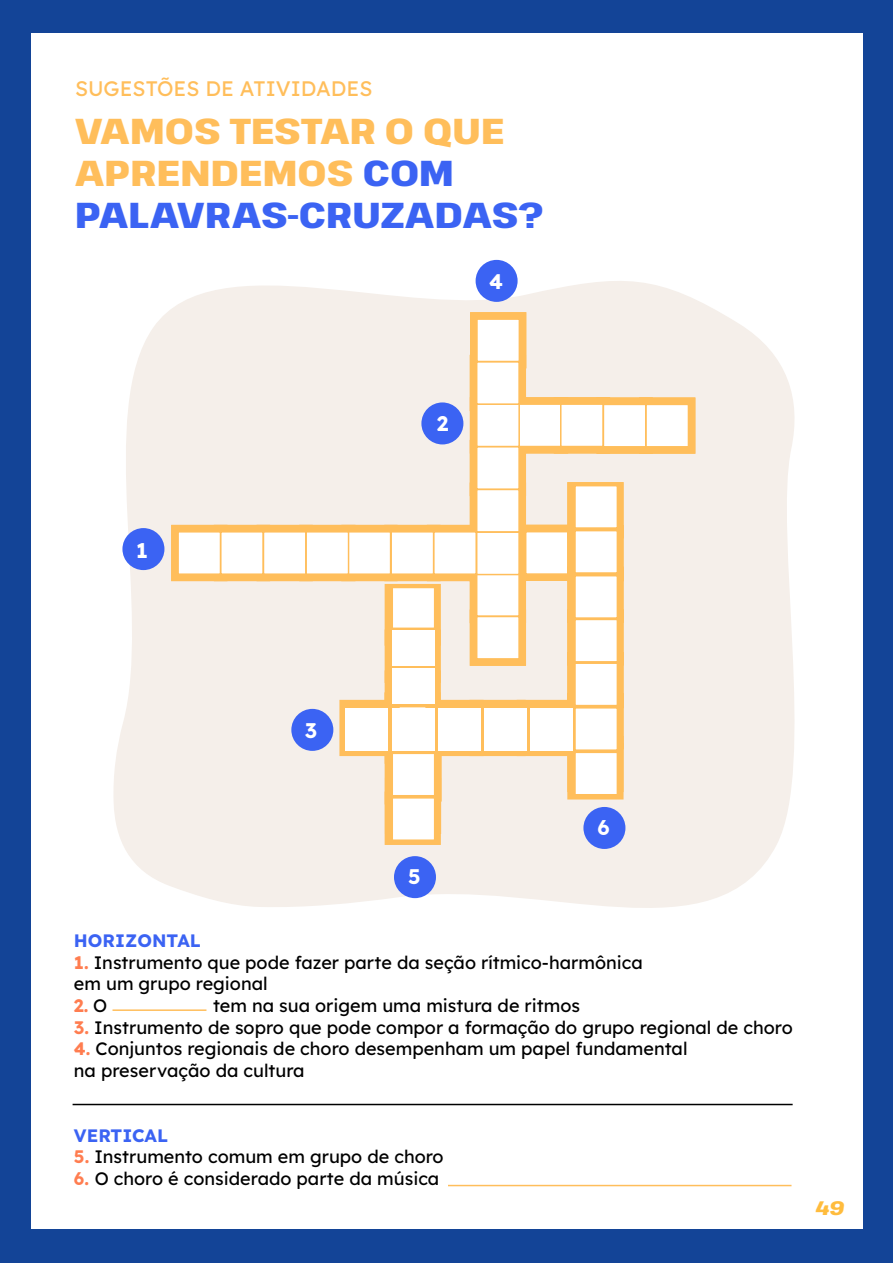
<style>
.page{position:relative;width:893px;height:1263px;background:#134497}
.page>*{position:absolute;margin:0;border:0;box-sizing:border-box;transform-origin:0 0}
.t1{font:800 36px/42px "Pathway Extreme 120 pt";letter-spacing:.005em;color:#ffbe5b}
.t2{font:21px "Lexend";color:#ffbe5b}
.t3{font:21px "Lexend";color:#fff}
.t4{font:italic 800 19.5px "Pathway Extreme 120 pt";color:#ffbc3d}
.t5{font:18px/21.6px "Lexend";color:#000}
.t6{font:18px "Lexend";color:#3b63f3}
.t7{font:18px "Lexend";color:#ff7d50}
.s1{color:#3b63f3}
.s2{color:#ff7d50}
.s3{color:#000}
</style>
<div class="page">
<div style="left:31px;top:34px;width:831px;height:1195px;background:#fff"></div>
<hr style="left:448px;top:1185px;width:343px;height:1px;background:#ffbe5b">
<hr style="left:73px;top:1104px;width:720px;height:1px;background:#000">
<hr style="left:112px;top:1009px;width:94px;height:2px;background:#ffbe5b">
<svg style="left:113px;top:259px;width:682px;height:649px;background:#f6f0ec"></svg>
<div style="left:512px;top:397px;width:56px;height:56px;background:#ffbe5b"></div>
<div style="left:554px;top:397px;width:56px;height:56px;background:#ffbe5b"></div>
<div style="left:596px;top:397px;width:57px;height:57px;background:#ffbe5b"></div>
<div style="left:639px;top:397px;width:56px;height:57px;background:#ffbe5b"></div>
<div style="left:470px;top:397px;width:56px;height:56px;background:#ffbe5b"></div>
<div style="left:470px;top:567px;width:56px;height:56px;background:#ffbe5b"></div>
<div style="left:470px;top:610px;width:56px;height:56px;background:#ffbe5b"></div>
<div style="left:470px;top:355px;width:56px;height:56px;background:#ffbe5b"></div>
<div style="left:470px;top:312px;width:56px;height:56px;background:#ffbe5b"></div>
<div style="left:470px;top:483px;width:56px;height:56px;background:#ffbe5b"></div>
<div style="left:470px;top:440px;width:56px;height:56px;background:#ffbe5b"></div>
<div style="left:171px;top:525px;width:56px;height:56px;background:#ffbe5b"></div>
<div style="left:341px;top:525px;width:56px;height:56px;background:#ffbe5b"></div>
<div style="left:384px;top:525px;width:56px;height:56px;background:#ffbe5b"></div>
<div style="left:427px;top:525px;width:56px;height:56px;background:#ffbe5b"></div>
<div style="left:512px;top:525px;width:57px;height:56px;background:#ffbe5b"></div>
<div style="left:214px;top:525px;width:56px;height:56px;background:#ffbe5b"></div>
<div style="left:257px;top:525px;width:56px;height:56px;background:#ffbe5b"></div>
<div style="left:299px;top:525px;width:56px;height:56px;background:#ffbe5b"></div>
<div style="left:421px;top:402px;width:42px;height:42px;background:#3b63f3;border-radius:50%"></div>
<div style="left:122px;top:528px;width:42px;height:42px;background:#3b63f3;border-radius:50%"></div>
<div style="left:518px;top:403px;width:44px;height:44px;background:#fff;border:2px solid #ffbe5b"></div>
<div style="left:560px;top:403px;width:44px;height:44px;background:#fff;border:2px solid #ffbe5b"></div>
<div style="left:603px;top:404px;width:44px;height:43px;background:#fff;border:2px solid #ffbe5b"></div>
<div style="left:645px;top:404px;width:44px;height:43px;background:#fff;border:2px solid #ffbe5b"></div>
<div style="left:476px;top:403px;width:44px;height:44px;background:#fff;border:2px solid #ffbe5b"></div>
<div style="left:476px;top:573px;width:44px;height:44px;background:#fff;border:2px solid #ffbe5b"></div>
<div style="left:476px;top:616px;width:44px;height:44px;background:#fff;border:2px solid #ffbe5b"></div>
<div style="left:476px;top:361px;width:44px;height:44px;background:#fff;border:2px solid #ffbe5b"></div>
<div style="left:476px;top:318px;width:44px;height:44px;background:#fff;border:2px solid #ffbe5b"></div>
<div style="left:476px;top:531px;width:44px;height:44px;background:#fff;border:2px solid #ffbe5b"></div>
<div style="left:476px;top:489px;width:44px;height:44px;background:#fff;border:2px solid #ffbe5b"></div>
<div style="left:476px;top:446px;width:44px;height:44px;background:#fff;border:2px solid #ffbe5b"></div>
<div style="left:177px;top:531px;width:44px;height:44px;background:#fff;border:2px solid #ffbe5b"></div>
<div style="left:347px;top:531px;width:44px;height:44px;background:#fff;border:2px solid #ffbe5b"></div>
<div style="left:390px;top:531px;width:44px;height:44px;background:#fff;border:2px solid #ffbe5b"></div>
<div style="left:433px;top:531px;width:44px;height:44px;background:#fff;border:2px solid #ffbe5b"></div>
<div style="left:525px;top:531px;width:44px;height:44px;background:#fff;border:2px solid #ffbe5b"></div>
<div style="left:220px;top:531px;width:44px;height:44px;background:#fff;border:2px solid #ffbe5b"></div>
<div style="left:263px;top:531px;width:44px;height:44px;background:#fff;border:2px solid #ffbe5b"></div>
<div style="left:305px;top:531px;width:44px;height:44px;background:#fff;border:2px solid #ffbe5b"></div>
<div style="left:476px;top:260px;width:42px;height:42px;background:#3b63f3;border-radius:50%"></div>
<svg style="left:567px;top:665px;width:56px;height:28px"></svg>
<div style="left:567px;top:693px;width:56px;height:56px;background:#ffbe5b"></div>
<div style="left:567px;top:609px;width:56px;height:56px;background:#ffbe5b"></div>
<div style="left:567px;top:567px;width:56px;height:56px;background:#ffbe5b"></div>
<div style="left:567px;top:525px;width:56px;height:56px;background:#ffbe5b"></div>
<div style="left:567px;top:743px;width:56px;height:56px;background:#ffbe5b"></div>
<div style="left:567px;top:482px;width:56px;height:56px;background:#ffbe5b"></div>
<div style="left:583px;top:807px;width:42px;height:42px;background:#3b63f3;border-radius:50%"></div>
<div style="left:574px;top:662px;width:44px;height:44px;background:#fff;border:2px solid #ffbe5b"></div>
<div style="left:574px;top:707px;width:44px;height:44px;background:#fff;border:2px solid #ffbe5b"></div>
<div style="left:574px;top:619px;width:44px;height:44px;background:#fff;border:2px solid #ffbe5b"></div>
<div style="left:574px;top:575px;width:44px;height:44px;background:#fff;border:2px solid #ffbe5b"></div>
<div style="left:574px;top:530px;width:44px;height:44px;background:#fff;border:2px solid #ffbe5b"></div>
<div style="left:574px;top:751px;width:44px;height:44px;background:#fff;border:2px solid #ffbe5b"></div>
<div style="left:574px;top:485px;width:44px;height:44px;background:#fff;border:2px solid #ffbe5b"></div>
<svg style="left:484px;top:700px;width:33px;height:56px"></svg>
<svg style="left:517px;top:700px;width:56px;height:56px"></svg>
<svg style="left:427px;top:700px;width:57px;height:56px"></svg>
<svg style="left:385px;top:683px;width:56px;height:9px"></svg>
<svg style="left:385px;top:646px;width:56px;height:37px"></svg>
<div style="left:385px;top:791px;width:56px;height:54px;background:#ffbe5b"></div>
<svg style="left:385px;top:749px;width:57px;height:52px"></svg>
<svg style="left:384px;top:692px;width:57px;height:57px"></svg>
<svg style="left:339px;top:700px;width:57px;height:56px"></svg>
<div style="left:394px;top:856px;width:42px;height:42px;background:#3b63f3;border-radius:50%"></div>
<div style="left:291px;top:709px;width:42px;height:42px;background:#3b63f3;border-radius:50%"></div>
<div style="left:484px;top:708px;width:42px;height:42px;background:#fff"></div>
<div style="left:530px;top:708px;width:42px;height:42px;background:#fff"></div>
<div style="left:439px;top:708px;width:42px;height:42px;background:#fff"></div>
<div style="left:391px;top:797px;width:44px;height:44px;background:#fff;border:2px solid #ffbe5b"></div>
<div style="left:391px;top:752px;width:44px;height:44px;background:#fff;border:2px solid #ffbe5b"></div>
<div style="left:392px;top:708px;width:43px;height:42px;background:#fff"></div>
<div style="left:392px;top:668px;width:43px;height:36px;background:#fff"></div>
<div style="left:345px;top:708px;width:43px;height:42px;background:#fff"></div>
<div style="left:385px;top:584px;width:56px;height:62px;background:#ffbe5b"></div>
<div style="left:391px;top:587px;width:44px;height:42px;background:#fff;border:2px solid #ffbe5b"></div>
<div style="left:392px;top:630px;width:43px;height:35px;background:#fff"></div>
<p class="t2" style="left:75px;top:73px;width:299px">SUGESTÕES DE ATIVIDADES</p>
<h1 class="t1" style="left:75px;top:107px;width:470px">VAMOS TESTAR O QUE<br>APRENDEMOS <span class="s1">COM<br>PALAVRAS-CRUZADAS?</span></h1>
<p class="t3" style="left:136px;top:535px;width:13px">1</p>
<p class="t3" style="left:489px;top:266px;width:15px">4</p>
<p class="t3" style="left:437px;top:408px;width:13px">2</p>
<p class="t3" style="left:305px;top:715px;width:14px">3</p>
<p class="t3" style="left:408px;top:861px;width:14px">5</p>
<p class="t3" style="left:597px;top:812px;width:14px">6</p>
<p class="t6" style="left:74px;top:928px;width:128px">HORIZONTAL</p>
<p class="t5" style="left:74px;top:950px;width:570px"><span class="s2">1.</span> Instrumento que pode fazer parte da seção rítmico-harmônica em um grupo regional</p>
<p class="t7" style="left:74px;top:992px;width:35px">2. <span class="s3">O</span></p>
<p class="t5" style="left:213px;top:994px;width:368px">tem na sua origem uma mistura de ritmos</p>
<p class="t5" style="left:74px;top:1015px;width:720px"><span class="s2">3.</span> Instrumento de sopro que pode compor a formação do grupo regional de choro</p>
<p class="t5" style="left:74px;top:1037px;width:615px"><span class="s2">4.</span> Conjuntos regionais de choro desempenham um papel fundamental na preservação da cultura</p>
<p class="t6" style="left:74px;top:1122px;width:96px">VERTICAL</p>
<p class="t5" style="left:74px;top:1145px;width:371px"><span class="s2">5.</span> Instrumento comum em grupo de choro</p>
<p class="t5" style="left:74px;top:1166px;width:367px"><span class="s2">6.</span> O choro é considerado parte da música</p>
<p class="t4" style="left:816px;top:1191px;width:30px">49</p>
</div>
